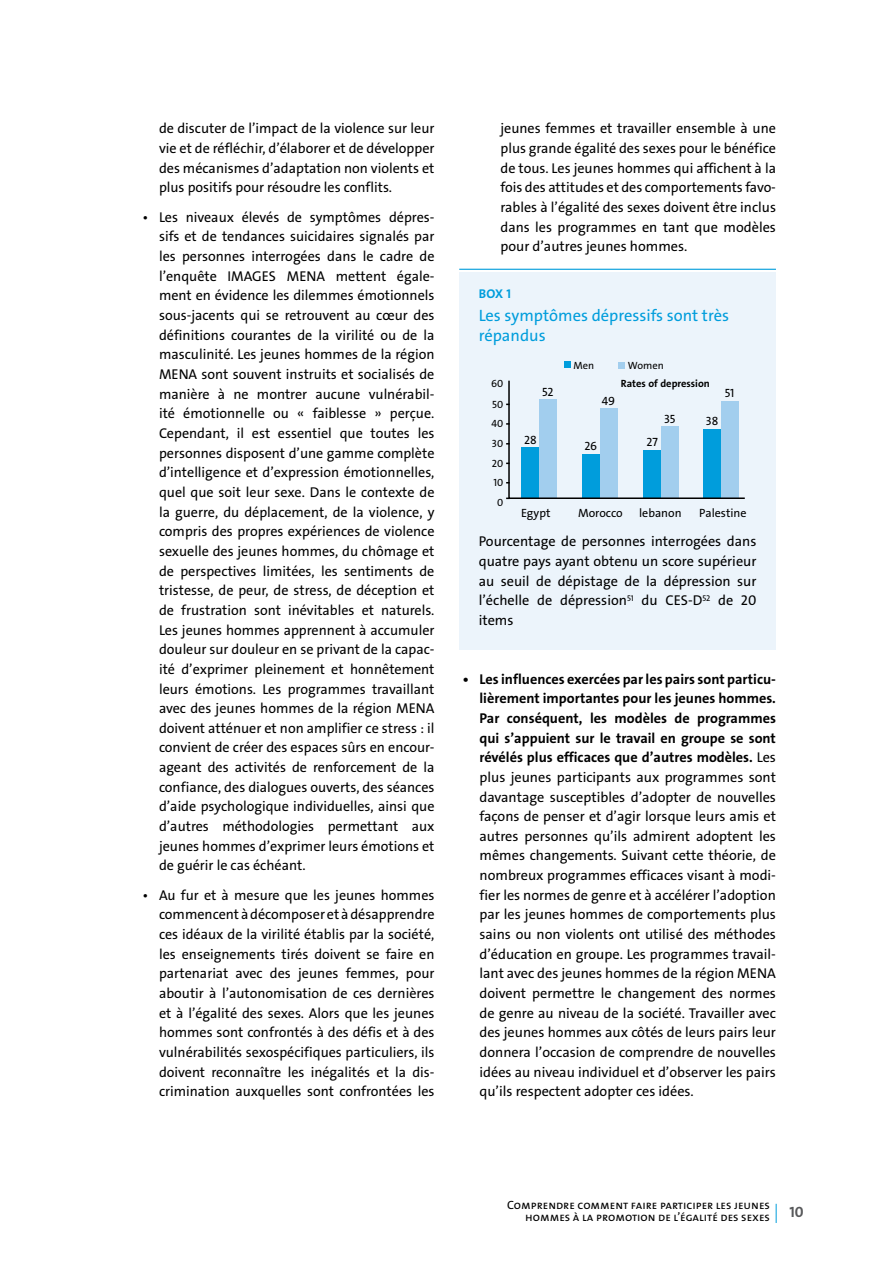
<style>
.page{position:relative;width:893px;height:1263px;background:#fff}
.page>*{position:absolute;margin:0;border:0;box-sizing:border-box;transform-origin:0 0}
.t1{font:16.5px/19.6px "The Sans Arabic";color:#009ddc}
.t2{font:15px "The Sans Bold Caps";color:#58595b}
.t3{font:14.25px/19.6px "The Sans Arabic";color:#000;text-align:justify}
.t4{font:12.75px "The Sans Bold Caps";color:#009ddc}
.t5{font:12px/12px "The Sans Caps";color:#000;text-align:right}
.t6{font:12px "The Sans";color:#000}
.t7{font:10.5px/19.5px "The Sans";color:#000;text-align:center}
.t8{font:700 10.5px "The Sans";color:#000}
.s1{font-weight:700}
</style>
<div class="page">
<svg style="left:776px;top:1204px;width:1px;height:19px"></svg>
<div style="left:459px;top:272px;width:317px;height:378px;background:#ecf4fb"></div>
<hr style="left:459px;top:269px;width:317px;height:1px;background:#009ddc">
<div style="left:564px;top:361px;width:6px;height:7px;background:#009ddc"></div>
<div style="left:618px;top:362px;width:7px;height:6px;background:#a2ceee"></div>
<svg style="left:506px;top:380px;width:239px;height:120px"></svg>
<p class="t3" style="left:159px;top:119px;width:277px">de discuter de l’impact de la violence sur leur vie et de réfléchir, d’élaborer et de développer des mécanismes d’adaptation non violents et plus positifs pour résoudre les conflits.</p>
<p class="t3" style="left:159px;top:207px;width:277px;text-indent:-17px">• Les niveaux élevés de symptômes dépres&shy;sifs et de tendances suicidaires signalés par les personnes interrogées dans le cadre de l’enquête IMAGES MENA mettent égale&shy;ment en évidence les dilemmes émotionnels sous-jacents qui se retrouvent au cœur des définitions courantes de la virilité ou de la masculinité. Les jeunes hommes de la région MENA sont souvent instruits et socialisés de manière à ne montrer aucune vulnérabil&shy;ité émotionnelle ou « faiblesse » perçue.<br>Cependant, il est essentiel que toutes les personnes disposent d’une gamme complète d’intelligence et d’expression émotionnelles, quel que soit leur sexe. Dans le contexte de la guerre, du déplacement, de la violence, y compris des propres expériences de violence sexuelle des jeunes hommes, du chômage et de perspectives limitées, les sentiments de tristesse, de peur, de stress, de déception et de frustration sont inévitables et naturels.<br>Les jeunes hommes apprennent à accumuler douleur sur douleur en se privant de la capac&shy;ité d’exprimer pleinement et honnêtement leurs émotions. Les programmes travaillant avec des jeunes hommes de la région MENA doivent atténuer et non amplifier ce stress : il convient de créer des espaces sûrs en encour&shy;ageant des activités de renforcement de la confiance, des dialogues ouverts, des séances d’aide psychologique individuelles, ainsi que d’autres méthodologies permettant aux jeunes hommes d’exprimer leurs émotions et de guérir le cas échéant.</p>
<p class="t3" style="left:159px;top:885px;width:277px;text-indent:-17px">• Au fur et à mesure que les jeunes hommes commencent à décomposer et à désapprendre ces idéaux de la virilité établis par la société, les enseignements tirés doivent se faire en partenariat avec des jeunes femmes, pour aboutir à l’autonomisation de ces dernières et à l’égalité des sexes. Alors que les jeunes hommes sont confrontés à des défis et à des vulnérabilités sexospécifiques particuliers, ils doivent reconnaître les inégalités et la dis&shy;crimination auxquelles sont confrontées les</p>
<p class="t3" style="left:500px;top:119px;width:277px">jeunes femmes et travailler ensemble à une plus grande égalité des sexes pour le bénéfice de tous. Les jeunes hommes qui affichent à la fois des attitudes et des comportements favo&shy;rables à l’égalité des sexes doivent être inclus dans les programmes en tant que modèles pour d’autres jeunes hommes.</p>
<p class="t4" style="left:479px;top:283px;width:34px">BOX 1</p>
<p class="t1" style="left:479px;top:306px;width:252px">Les symptômes dépressifs sont très répandus</p>
<p class="t7" style="left:491px;top:374px;width:14px">60</p>
<p class="t7" style="left:491px;top:414px;width:13px">40</p>
<p class="t7" style="left:492px;top:395px;width:12px">50</p>
<p class="t7" style="left:492px;top:434px;width:13px">30<br>20<br>10<br>0</p>
<p class="t6" style="left:542px;top:384px;width:13px">52</p>
<p class="t6" style="left:524px;top:432px;width:14px">28</p>
<p class="t7" style="left:573px;top:356px;width:22px">Men</p>
<p class="t7" style="left:628px;top:356px;width:37px">Women</p>
<p class="t8" style="left:621px;top:377px;width:91px">Rates of depression</p>
<p class="t6" style="left:602px;top:393px;width:15px">49</p>
<p class="t6" style="left:725px;top:386px;width:11px">51</p>
<p class="t6" style="left:664px;top:411px;width:13px">35</p>
<p class="t6" style="left:584px;top:438px;width:14px">26</p>
<p class="t6" style="left:646px;top:435px;width:13px">27</p>
<p class="t6" style="left:706px;top:414px;width:14px">38</p>
<p class="t6" style="left:521px;top:505px;width:31px">Egypt</p>
<p class="t6" style="left:578px;top:505px;width:46px">Morocco</p>
<p class="t6" style="left:639px;top:505px;width:44px">lebanon</p>
<p class="t6" style="left:699px;top:505px;width:49px">Palestine</p>
<p class="t3" style="left:479px;top:532px;width:279px">Pourcentage de personnes interrogées dans quatre pays ayant obtenu un score supérieur au seuil de dépistage de la dépression sur l’échelle de dépression<sup>51</sup> du CES-D<sup>52</sup> de 20 items</p>
<p class="t3" style="left:479px;top:669px;width:298px;text-indent:-17px"><span class="s1">• Les influences exercées par les pairs sont particu&shy;lièrement importantes pour les jeunes hommes.<br>Par conséquent, les modèles de programmes qui s’appuient sur le travail en groupe se sont révélés plus efficaces que d’autres modèles.</span> Les plus jeunes participants aux programmes sont davantage susceptibles d’adopter de nouvelles façons de penser et d’agir lorsque leurs amis et autres personnes qu’ils admirent adoptent les mêmes changements. Suivant cette théorie, de nombreux programmes efficaces visant à modi&shy;fier les normes de genre et à accélérer l’adoption par les jeunes hommes de comportements plus sains ou non violents ont utilisé des méthodes d’éducation en groupe. Les programmes travail&shy;lant avec des jeunes hommes de la région MENA doivent permettre le changement des normes de genre au niveau de la société. Travailler avec des jeunes hommes aux côtés de leurs pairs leur donnera l’occasion de comprendre de nouvelles idées au niveau individuel et d’observer les pairs qu’ils respectent adopter ces idées.</p>
<p class="t5" style="left:507px;top:1199px;width:264px">Comprendre comment faire participer les jeunes hommes à la promotion de l’égalité des sexes</p>
<p class="t2" style="left:789px;top:1199px;width:16px">10</p>
</div>
